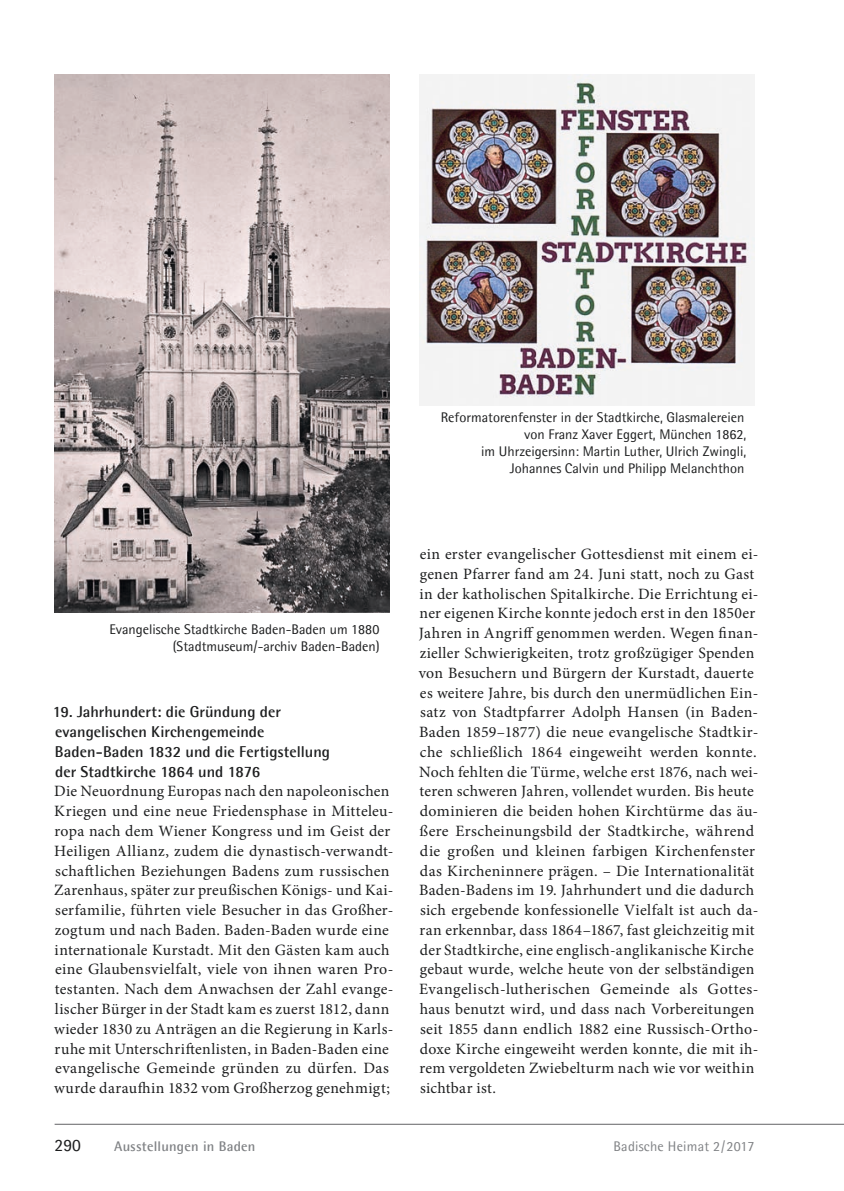
<style>
.page{position:relative;width:844px;height:1191px;background:#fff}
.page>*{position:absolute;margin:0;border:0;box-sizing:border-box;transform-origin:0 0}
.t1{font:17.5px "Agfa Rotis Semisans";color:#1d1e1f}
.t2{font:15.75px/19.8px "Minion Pro";letter-spacing:.02em;color:#1d1e1f}
.t3{font:14px/16.8px "Agfa Rotis Semisans";color:#1d1e1f;text-align:right}
.t4{font:700 14px "Agfa Rotis Semisans";letter-spacing:.015em;color:#808285}
.t5{font:14px "Agfa Rotis Semisans";letter-spacing:.015em;color:#808285}
.s1{font-family:"Agfa Rotis Semisans";font-weight:700}
</style>
<div class="page">
<hr style="left:55px;top:1124px;width:788px;height:1px;background:#636366">
<img style="left:55px;top:74px;width:334px;height:538px">
<img style="left:419px;top:74px;width:335px;height:331px">
<p class="t3" style="left:440px;top:409px;width:307px">Reformatorenfenster in der Stadtkirche, Glasmalereien von Franz Xaver Eggert, München 1862,<br>im Uhrzeigersinn: Martin Luther, Ulrich Zwingli, Johannes Calvin und Philipp Melanchthon</p>
<p class="t3" style="left:109px;top:621px;width:272px">Evangelische Stadtkirche Baden-Baden um 1880 (Stadtmuseum/-archiv Baden-Baden)</p>
<p class="t2" style="left:53px;top:703px;width:342px"><span class="s1">19. Jahrhundert: die Gründung der<br>evangelischen Kirchengemeinde<br>Baden-Baden 1832 und die Fertigstellung<br>der Stadtkirche 1864 und 1876<br></span>Die Neuordnung Europas nach den napoleonischen Kriegen und eine neue Friedensphase in Mitteleu&shy;ropa nach dem Wiener Kongress und im Geist der Heiligen Allianz, zudem die dynastisch-verwandt&shy;schaftlichen Beziehungen Badens zum russischen Zarenhaus, später zur preußischen Königs- und Kai&shy;serfamilie, führten viele Besucher in das Großher&shy;zogtum und nach Baden. Baden-Baden wurde eine internationale Kurstadt. Mit den Gästen kam auch eine Glaubensvielfalt, viele von ihnen waren Pro&shy;testanten. Nach dem Anwachsen der Zahl evange&shy;lischer Bürger in der Stadt kam es zuerst 1812, dann wieder 1830 zu Anträgen an die Regierung in Karls&shy;ruhe mit Unterschriftenlisten, in Baden-Baden eine evangelische Gemeinde gründen zu dürfen. Das wurde daraufhin 1832 vom Großherzog genehmigt;</p>
<p class="t2" style="left:418px;top:545px;width:341px">ein erster evangelischer Gottesdienst mit einem ei&shy;genen Pfarrer fand am 24. Juni statt, noch zu Gast in der katholischen Spitalkirche. Die Errichtung ei&shy;ner eigenen Kirche konnte jedoch erst in den 1850er Jahren in Angriff genommen werden. Wegen finan&shy;zieller Schwierigkeiten, trotz großzügiger Spenden von Besuchern und Bürgern der Kurstadt, dauerte es weitere Jahre, bis durch den unermüdlichen Ein&shy;satz von Stadtpfarrer Adolph Hansen (in Baden-Baden 1859–1877) die neue evangelische Stadtkir&shy;che schließlich 1864 eingeweiht werden konnte.<br>Noch fehlten die Türme, welche erst 1876, nach wei&shy;teren schweren Jahren, vollendet wurden. Bis heute dominieren die beiden hohen Kirchtürme das äu&shy;ßere Erscheinungsbild der Stadtkirche, während die großen und kleinen farbigen Kirchenfenster das Kircheninnere prägen. – Die Internationalität Baden-Badens im 19. Jahrhundert und die dadurch sich ergebende konfessionelle Vielfalt ist auch da&shy;ran erkennbar, dass 1864–1867, fast gleichzeitig mit der Stadtkirche, eine englisch-anglikanische Kirche gebaut wurde, welche heute von der selbständigen Evangelisch-lutherischen Gemeinde als Gottes&shy;haus benutzt wird, und dass nach Vorbereitungen seit 1855 dann endlich 1882 eine Russisch-Ortho&shy;doxe Kirche eingeweiht werden konnte, die mit ih&shy;rem vergoldeten Zwiebelturm nach wie vor weithin sichtbar ist.</p>
<p class="t1" style="left:55px;top:1134px;width:28px">290</p>
<p class="t4" style="left:114px;top:1137px;width:143px">Ausstellungen in Baden</p>
<p class="t5" style="left:613px;top:1137px;width:142px">Badische Heimat 2 / 2017</p>
</div>
